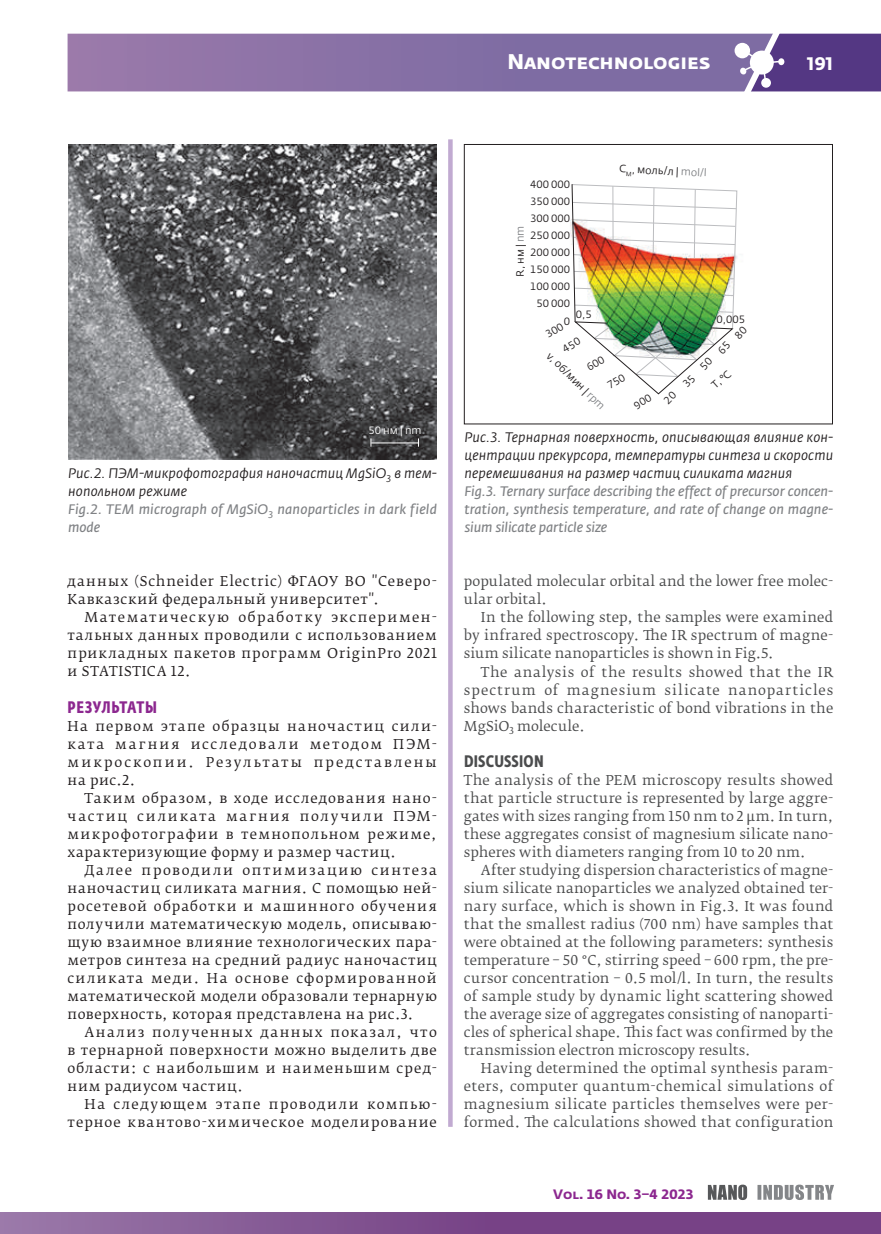
<style>
.page{position:relative;width:881px;height:1234px;background:#fff}
.page>*{position:absolute;margin:0;border:0;box-sizing:border-box;transform-origin:0 0}
.t1{font:700 21px "Fedra Sans Pro";color:#fff}
.t2{font:700 18px "Fedra Sans Alt Pro";color:#fff}
.t3{font:700 16.5px "Fedra Sans Cond Pro";letter-spacing:.015em;color:#4b4c4d}
.t4{font:700 16.5px "Fedra Sans Cond Pro";letter-spacing:.03em;color:#8c278f}
.t5{font:italic 13.65px/18px "Fedra Sans Pro";letter-spacing:.01em;color:#231f20}
.t6{font:italic 13.65px/18px "Fedra Sans Pro";letter-spacing:-.005em;color:#808285;text-align:justify}
.t7{font:13.5px/18px "Fedra Serif B Pro";letter-spacing:.01em;color:#4b4c4d;text-align:justify}
.t8{font:13.5px/18px "Fedra Serif B Pro";letter-spacing:.065em;color:#231f20;text-align:justify}
.t9{font:13.5px/18px "Fedra Serif B Pro";letter-spacing:.085em;color:#231f20;text-align:right}
.t10{font:700 13.5px "Fedra Sans Alt Pro";color:#8c278f}
.t11{font:10.5px/17.1px "Fedra Sans Pro";color:#231f20;text-align:right}
.t12{font:10.5px "Fedra Sans Pro";color:#fff}
.s1{color:#808285}
</style>
<div class="page">
<div style="left:0;top:1211px;width:880px;height:22px;background:linear-gradient(to right,#936fa2,#6e347d)"></div>
<svg style="left:68px;top:33px;width:812px;height:59px;background:#866fa4"></svg>
<svg style="left:757px;top:1184px;width:76px;height:15px"></svg>
<svg style="left:707px;top:1184px;width:39px;height:15px"></svg>
<svg style="left:448px;top:139px;width:4px;height:987px;background:#c3add2"></svg>
<img style="left:68px;top:144px;width:368px;height:315px">
<div style="left:464px;top:144px;width:368px;height:280px;border:1px solid #231f20"></div>
<hr style="left:371px;top:442px;width:47px;height:1px;background:#fff">
<img style="left:571px;top:184px;width:167px;height:211px">
<h1 class="t1" style="left:507px;top:49px;width:204px">Nanotechnologies</h1>
<h2 class="t2" style="left:806px;top:52px;width:28px">191</h2>
<p class="t12" style="left:368px;top:423px;width:55px">50 нм | nm</p>
<p class="t5" style="left:68px;top:464px;width:370px">Рис.2. ПЭМ-микрофотография наночастиц MgSiO<sub>3</sub> в тем&shy;нопольном режиме<br><span class="s1">Fig.2. TEM micrograph of MgSiO</span><sub>3</sub> <span class="s1">nanoparticles in dark field mode</span></p>
<p class="t8" style="left:68px;top:572px;width:370px">данных (Schneider Electric) ФГАОУ ВО "Северо-<br>Кавказский федеральный университет".</p>
<p class="t8" style="left:68px;top:608px;width:370px;text-indent:17px">Математическую обработку эксперимен&shy;тальных данных проводили с использованием прикладных пакетов программ OriginPro 2021 и STATISTICA 12.</p>
<p class="t4" style="left:68px;top:696px;width:91px">РЕЗУЛЬТАТЫ</p>
<p class="t8" style="left:67px;top:716px;width:370px">На первом этапе образцы наночастиц сили&shy;ката магния исследовали методом ПЭМ&shy;микроскопии. Результаты представлены на рис.2.</p>
<p class="t8" style="left:67px;top:788px;width:371px;text-indent:17px">Таким образом, в ходе исследования нано&shy;частиц силиката магния получили ПЭМ&shy;микрофотографии в темнопольном режиме, характеризующие форму и размер частиц.</p>
<p class="t8" style="left:67px;top:860px;width:371px;text-indent:17px">Далее проводили оптимизацию синтеза наночастиц силиката магния. С помощью ней&shy;росетевой обработки и машинного обучения получили математическую модель, описываю&shy;щую взаимное влияние технологических пара&shy;метров синтеза на средний радиус наночастиц силиката меди. На основе сформированной математической модели образовали тернарную поверхность, которая представлена на рис.3.</p>
<p class="t8" style="left:67px;top:1022px;width:370px;text-indent:17px">Анализ полученных данных показал, что в тернарной поверхности можно выделить две области: с наибольшим и наименьшим сред&shy;ним радиусом частиц.</p>
<p class="t9" style="left:67px;top:1094px;width:370px">На следующем этапе проводили компью&shy;терное квантово-химическое моделирование</p>
<p class="t11" style="left:619px;top:160px;width:89px;rotate:3deg">C<sub>M</sub>, моль/л | <span class="s1">mol/l</span></p>
<p class="t11" style="left:530px;top:175px;width:42px">400 000<br>350 000<br>300 000<br>250 000<br>200 000<br>150 000<br>100 000<br>50 000<br>0</p>
<p class="t11" style="left:511px;top:277px;width:53px;rotate:-90deg">R, нм | <span class="s1">nm</span></p>
<p class="t11" style="left:575px;top:306px;width:17px">0,5</p>
<p class="t11" style="left:716px;top:311px;width:30px">0,005</p>
<p class="t11" style="left:546px;top:322px;width:20px;line-height:21.5px;text-align:left;text-indent:-7px;rotate:-31deg">300<br>450</p>
<p class="t11" style="left:554px;top:348px;width:78px;rotate:44deg">v, об/мин | <span class="s1">rpm</span></p>
<p class="t5" style="left:464px;top:428px;width:370px;text-align:justify">Рис.3. Тернарная поверхность, описывающая влияние кон&shy;центрации прекурсора, температуры синтеза и скорости перемешивания на размер частиц силиката магния</p>
<p class="t6" style="left:464px;top:482px;width:370px">Fig.3. Ternary surface describing the effect of precursor concen&shy;tration, synthesis temperature, and rate of change on magne&shy;sium silicate particle size</p>
<p class="t11" style="left:707px;top:380px;width:23px;rotate:-41deg">T, °C</p>
<p class="t7" style="left:464px;top:572px;width:370px">populated molecular orbital and the lower free molec&shy;ular orbital.</p>
<p class="t7" style="left:464px;top:608px;width:370px;text-indent:17px">In the following step, the samples were examined by infrared spectroscopy. The IR spectrum of magne&shy;sium silicate nanoparticles is shown in Fig.5.</p>
<p class="t7" style="left:464px;top:662px;width:371px;text-indent:17px">The analysis of the results showed that the IR spectrum of magnesium silicate nanoparticles shows bands characteristic of bond vibrations in the MgSiO<sub>3</sub> molecule.</p>
<p class="t3" style="left:464px;top:750px;width:81px">DISCUSSION</p>
<p class="t7" style="left:464px;top:770px;width:371px">The analysis of the PEM microscopy results showed that particle structure is represented by large aggre&shy;gates with sizes ranging from 150 nm to 2 μm. In turn, these aggregates consist of magnesium silicate nano&shy;spheres with diameters ranging from 10 to 20 nm.</p>
<p class="t7" style="left:464px;top:860px;width:370px;text-indent:17px">After studying dispersion characteristics of magne&shy;sium silicate nanoparticles we analyzed obtained ter&shy;nary surface, which is shown in Fig.3. It was found that the smallest radius (700 nm) have samples that were obtained at the following parameters: synthesis temperature – 50 °C, stirring speed – 600 rpm, the pre&shy;cursor concentration – 0.5 mol/l. In turn, the results of sample study by dynamic light scattering showed the average size of aggregates consisting of nanoparti&shy;cles of spherical shape. This fact was confirmed by the transmission electron microscopy results.</p>
<p class="t7" style="left:464px;top:1058px;width:370px;text-indent:17px">Having determined the optimal synthesis param&shy;eters, computer quantum-chemical simulations of magnesium silicate particles themselves were per&shy;formed. The calculations showed that configuration</p>
<p class="t10" style="left:553px;top:1185px;width:142px">Vol. 16 No. 3–4 2023</p>
</div>
